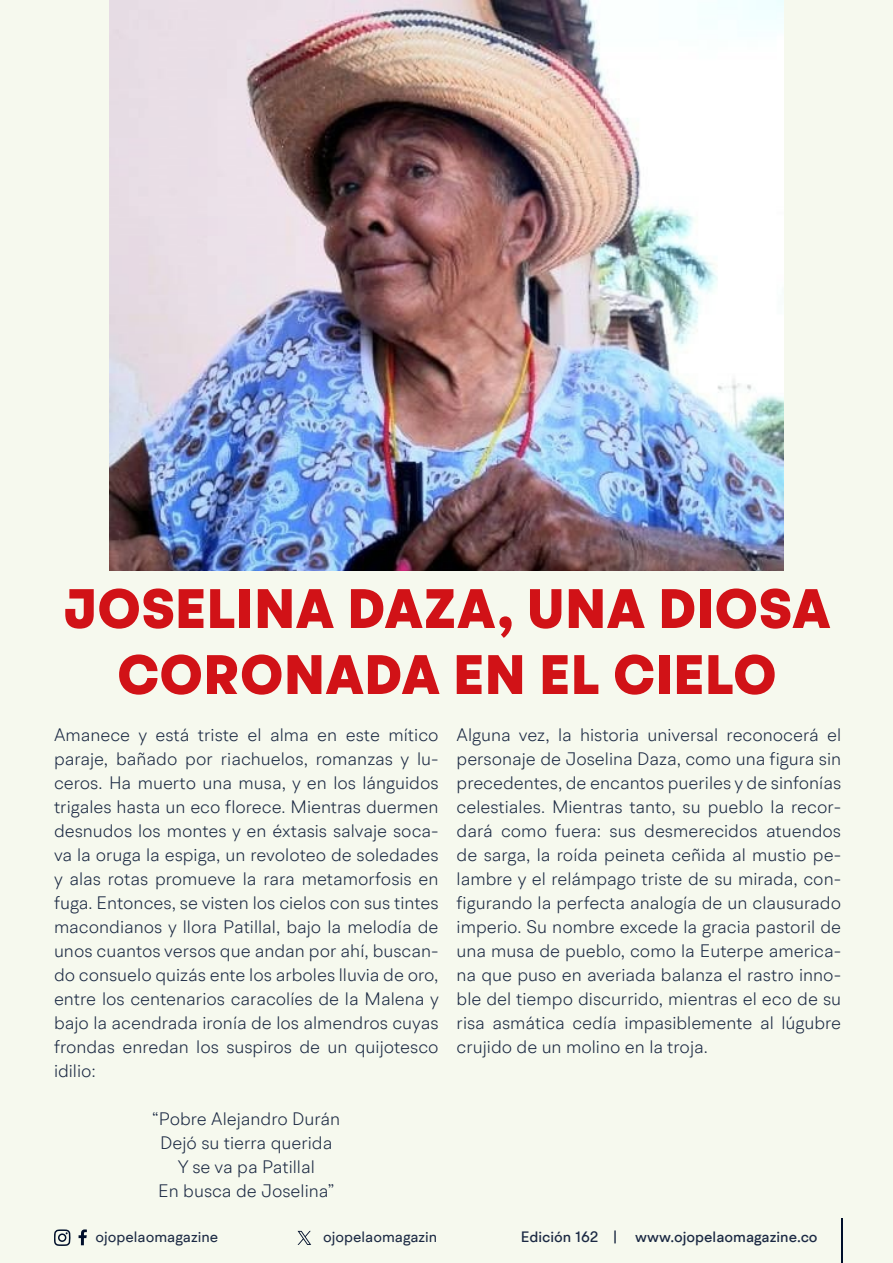
<style>
.page{position:relative;width:893px;height:1263px;background:#f6f9ee}
.page>*{position:absolute;margin:0;border:0;box-sizing:border-box;transform-origin:0 0}
.t1{font:900 55.5px/66px "BR Hendrix";letter-spacing:.01em;color:#d11217;text-align:center}
.t2{font:300 18px/24px "BR Hendrix";color:#1b2943;text-align:justify}
.t3{font:500 15px "BR Hendrix";color:#1b2943}
.t4{font:15px "BR Hendrix";color:#1b2943}
</style>
<div class="page">
<svg style="left:79px;top:1229px;width:8px;height:16px"></svg>
<svg style="left:54px;top:1229px;width:17px;height:17px"></svg>
<hr style="left:841px;top:1219px;width:1px;height:44px;background:#000f2b">
<svg style="left:298px;top:1231px;width:13px;height:14px"></svg>
<img style="left:109px;top:0;width:675px;height:570px">
<h1 class="t1" style="left:63px;top:577px;width:768px">JOSELINA DAZA, UNA DIOSA<br>CORONADA EN EL CIELO</h1>
<p class="t2" style="left:54px;top:723px;width:386px">Amanece y está triste el alma en este mítico paraje, bañado por riachuelos, romanzas y lu&shy;ceros. Ha muerto una musa, y en los lánguidos trigales hasta un eco florece. Mientras duermen desnudos los montes y en éxtasis salvaje soca&shy;va la oruga la espiga, un revoloteo de soledades y alas rotas promueve la rara metamorfosis en fuga. Entonces, se visten los cielos con sus tintes macondianos y llora Patillal, bajo la melodía de unos cuantos versos que andan por ahí, buscan&shy;do consuelo quizás ente los arboles lluvia de oro, entre los centenarios caracolíes de la Malena y bajo la acendrada ironía de los almendros cuyas frondas enredan los suspiros de un quijotesco idilio:</p>
<p class="t2" style="left:152px;top:1107px;width:190px;text-align:center">“Pobre Alejandro Durán<br>Dejó su tierra querida<br>Y se va pa Patillal<br>En busca de Joselina”</p>
<p class="t2" style="left:457px;top:723px;width:386px">Alguna vez, la historia universal reconocerá el personaje de Joselina Daza, como una figura sin precedentes, de encantos pueriles y de sinfonías celestiales. Mientras tanto, su pueblo la recor&shy;dará como fuera: sus desmerecidos atuendos de sarga, la roída peineta ceñida al mustio pe&shy;lambre y el relámpago triste de su mirada, con&shy;figurando la perfecta analogía de un clausurado imperio. Su nombre excede la gracia pastoril de una musa de pueblo, como la Euterpe america&shy;na que puso en averiada balanza el rastro inno&shy;ble del tiempo discurrido, mientras el eco de su risa asmática cedía impasiblemente al lúgubre crujido de un molino en la troja.</p>
<p class="t4" style="left:96px;top:1227px;width:124px">ojopelaomagazine</p>
<p class="t4" style="left:323px;top:1227px;width:116px">ojopelaomagazin</p>
<p class="t3" style="left:521px;top:1227px;width:298px">Edición 162 | www.ojopelaomagazine.co</p>
</div>
